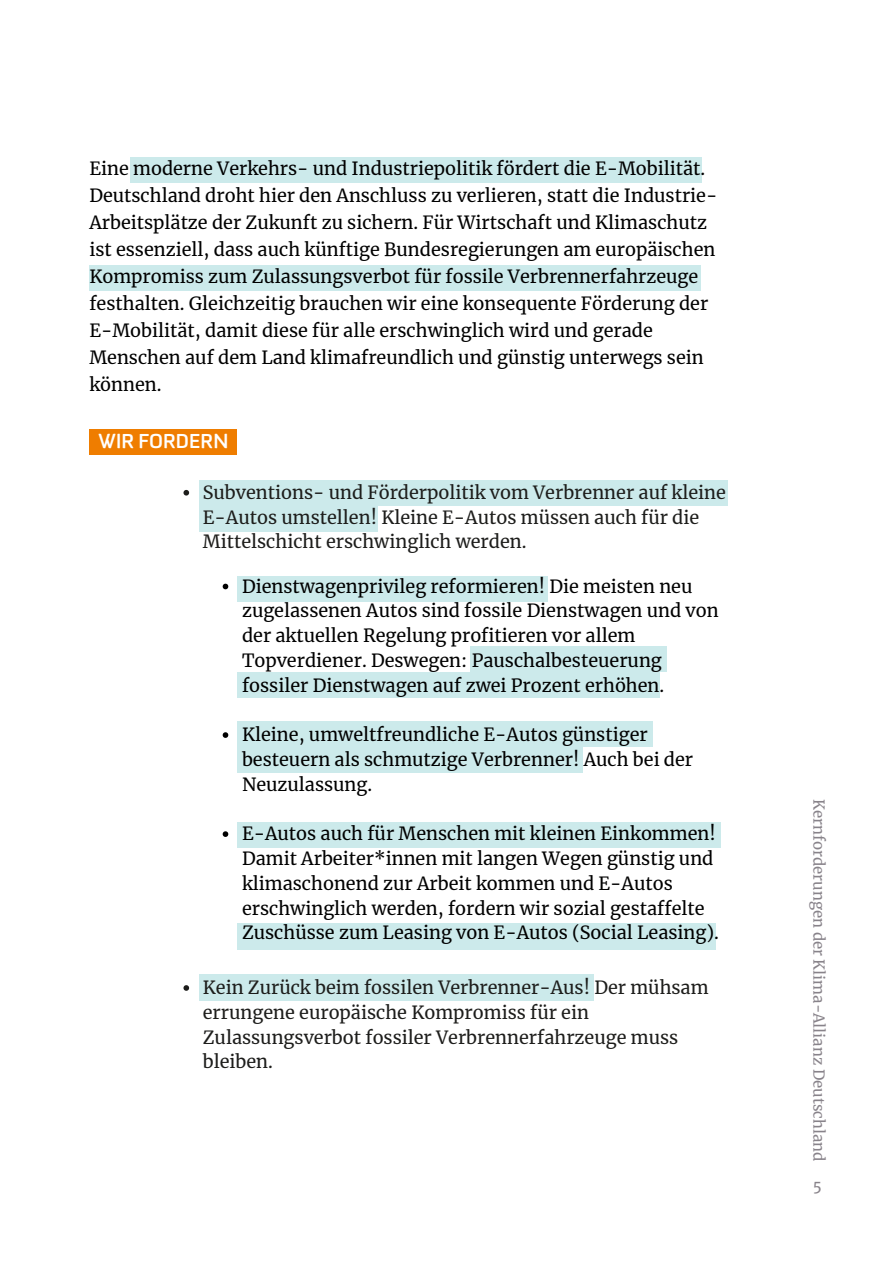
<style>
.page{position:relative;width:894px;height:1264px;background:#fff}
.page>*{position:absolute;margin:0;border:0;box-sizing:border-box;transform-origin:0 0}
.t1{font:700 19.5px "Sommet Rounded";color:#fff}
.t2{font:18px/24.8px "Merriweather";color:#000}
.t3{font:18px/24.8px "Merriweather";color:#1d1d1b}
.t4{font:15px "Merriweather";color:#88838a}
.t5{font:15px "Merriweather Sans";color:#88838a}
</style>
<div class="page">
<div style="left:89px;top:429px;width:148px;height:26px;background:#ef7d00"></div>
<div style="left:199px;top:480px;width:528px;height:25px;background:#cceaeb"></div>
<div style="left:199px;top:505px;width:178px;height:26px;background:#cceaeb"></div>
<div style="left:237px;top:576px;width:310px;height:25px;background:#cceaeb"></div>
<div style="left:469px;top:646px;width:197px;height:26px;background:#cceaeb"></div>
<div style="left:237px;top:672px;width:423px;height:25px;background:#cceaeb"></div>
<div style="left:237px;top:721px;width:415px;height:25px;background:#cceaeb"></div>
<div style="left:237px;top:747px;width:346px;height:25px;background:#cceaeb"></div>
<div style="left:237px;top:822px;width:483px;height:25px;background:#cceaeb"></div>
<div style="left:237px;top:923px;width:478px;height:26px;background:#cceaeb"></div>
<svg style="left:222px;top:583px;width:6px;height:6px"></svg>
<svg style="left:222px;top:732px;width:6px;height:6px"></svg>
<svg style="left:222px;top:831px;width:6px;height:6px"></svg>
<div style="left:199px;top:974px;width:394px;height:26px;background:#cceaeb"></div>
<svg style="left:183px;top:490px;width:6px;height:5px"></svg>
<svg style="left:183px;top:985px;width:6px;height:5px"></svg>
<div style="left:130px;top:157px;width:571px;height:25px;background:#cceaeb"></div>
<div style="left:89px;top:265px;width:612px;height:25px;background:#cceaeb"></div>
<p class="t2" style="left:89px;top:155px;width:629px;line-height:27px">Eine moderne Verkehrs- und Industriepolitik fördert die E-Mobilität.<br>Deutschland droht hier den Anschluss zu verlieren, statt die Industrie-Arbeitsplätze der Zukunft zu sichern. Für Wirtschaft und Klimaschutz ist essenziell, dass auch künftige Bundesregierungen am europäischen Kompromiss zum Zulassungsverbot für fossile Verbrennerfahrzeuge festhalten. Gleichzeitig brauchen wir eine konsequente Förderung der E-Mobilität, damit diese für alle erschwinglich wird und gerade Menschen auf dem Land klimafreundlich und günstig unterwegs sein können.</p>
<h1 class="t1" style="left:98px;top:435px;width:132px">WIR FORDERN</h1>
<p class="t3" style="left:203px;top:480px;width:524px">Subventions- und Förderpolitik vom Verbrenner auf kleine<br>E-Autos umstellen! Kleine E-Autos müssen auch für die<br>Mittelschicht erschwinglich werden.</p>
<p class="t2" style="left:242px;top:574px;width:478px">Dienstwagenprivileg reformieren! Die meisten neu zugelassenen Autos sind fossile Dienstwagen und von der aktuellen Regelung profitieren vor allem Topverdiener. Deswegen: Pauschalbesteuerung fossiler Dienstwagen auf zwei Prozent erhöhen.</p>
<p class="t2" style="left:242px;top:722px;width:452px">Kleine, umweltfreundliche E-Autos günstiger besteuern als schmutzige Verbrenner! Auch bei der<br>Neuzulassung.</p>
<p class="t2" style="left:242px;top:821px;width:478px">E-Autos auch für Menschen mit kleinen Einkommen!<br>Damit Arbeiter*innen mit langen Wegen günstig und klimaschonend zur Arbeit kommen und E-Autos erschwinglich werden, fordern wir sozial gestaffelte Zuschüsse zum Leasing von E-Autos (Social Leasing).</p>
<p class="t3" style="left:203px;top:975px;width:507px">Kein Zurück beim fossilen Verbrenner-Aus! Der mühsam errungene europäische Kompromiss für ein Zulassungsverbot fossiler Verbrennerfahrzeuge muss bleiben.</p>
<h2 class="t4" style="left:828px;top:799px;width:364px;rotate:90deg">Kernforderungen der Klima-Allianz Deutschland</h2>
<p class="t5" style="left:812px;top:1176px;width:10px">5</p>
</div>
